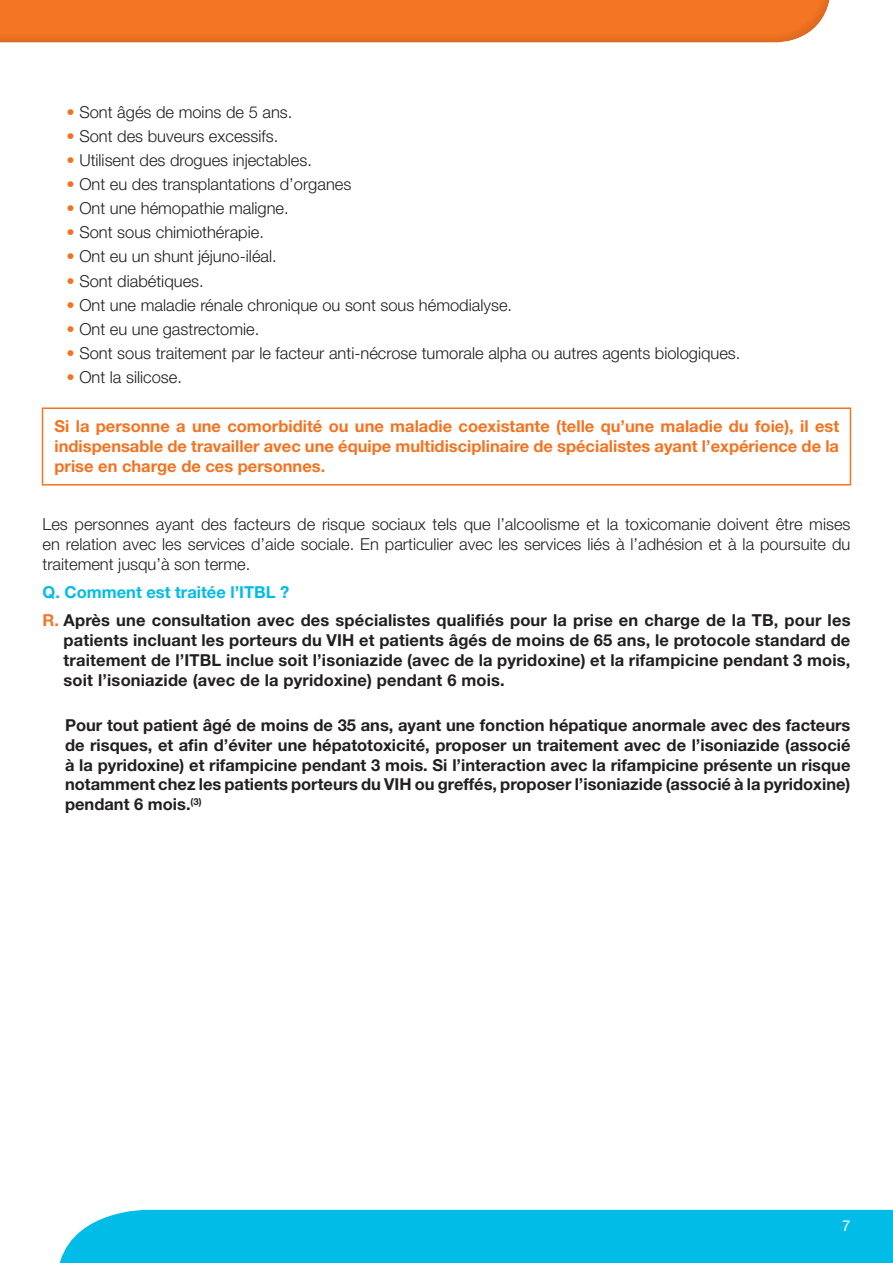
<style>
.page{position:relative;width:893px;height:1263px;background:#fff}
.page>*{position:absolute;margin:0;border:0;box-sizing:border-box;transform-origin:0 0}
.t1{font:700 16.5px/19.8px "Helvetica Neue LT Std";letter-spacing:.01em;color:#231f20;text-align:justify}
.t2{font:300 16.5px/19.8px "Helvetica Neue LT Std";color:#231f20;text-align:justify}
.t3{font:700 16.5px/19.8px "Helvetica Neue LT Std";color:#f47321;text-align:justify}
.t4{font:15px "Helvetica Neue LT Std";color:#fff}
.s1{color:#f47321}
.s2{color:#02bce8}
.s3{color:#f47523}
</style>
<div class="page">
<div style="left:836px;top:1210px;width:57px;height:53px;background:#02bce8"></div>
<div style="left:0;top:0;width:836px;height:1263px;background:#231f20;opacity:.1"></div>
<div style="left:42px;top:407px;width:809px;height:78px;border:2px solid #f47321"></div>
<p class="t2" style="left:67px;top:102px;width:227px"><span class="s1">•</span> Sont âgés de moins de 5 ans.</p>
<p class="t2" style="left:67px;top:126px;width:213px"><span class="s1">•</span> Sont des buveurs excessifs.</p>
<p class="t2" style="left:67px;top:150px;width:247px"><span class="s1">•</span> Utilisent des drogues injectables.</p>
<p class="t2" style="left:67px;top:174px;width:286px"><span class="s1">•</span> Ont eu des transplantations d’organes</p>
<p class="t2" style="left:67px;top:198px;width:224px"><span class="s1">•</span> Ont une hémopathie maligne.</p>
<p class="t2" style="left:67px;top:222px;width:199px"><span class="s1">•</span> Sont sous chimiothérapie.</p>
<p class="t2" style="left:67px;top:246px;width:212px"><span class="s1">•</span> Ont eu un shunt jéjuno-iléal.</p>
<p class="t2" style="left:67px;top:270px;width:139px"><span class="s1">•</span> Sont diabétiques.</p>
<p class="t2" style="left:67px;top:294px;width:447px"><span class="s1">•</span> Ont une maladie rénale chronique ou sont sous hémodialyse.</p>
<p class="t2" style="left:67px;top:318px;width:194px"><span class="s1">•</span> Ont eu une gastrectomie.</p>
<p class="t2" style="left:67px;top:343px;width:675px"><span class="s1">•</span> Sont sous traitement par le facteur anti-nécrose tumorale alpha ou autres agents biologiques.</p>
<p class="t2" style="left:67px;top:367px;width:117px"><span class="s1">•</span> Ont la silicose.</p>
<p class="t3" style="left:55px;top:416px;width:786px">Si la personne a une comorbidité ou une maladie coexistante (telle qu’une maladie du foie), il est indispensable de travailler avec une équipe multidisciplinaire de spécialistes ayant l’expérience de la prise en charge de ces personnes.</p>
<p class="t2" style="left:43px;top:514px;width:809px">Les personnes ayant des facteurs de risque sociaux tels que l’alcoolisme et la toxicomanie doivent être mises en relation avec les services d’aide sociale. En particulier avec les services liés à l’adhésion et à la poursuite du traitement jusqu’à son terme.</p>
<p class="t1" style="left:43px;top:577px;width:809px;line-height:28.3px"><span class="s2">Q. Comment est traitée l’ITBL ?<br></span><span class="s3">R.</span> Après une consultation avec des spécialistes qualifiés pour la prise en charge de la TB, pour les</p>
<p class="t1" style="left:64px;top:630px;width:788px">patients incluant les porteurs du VIH et patients âgés de moins de 65 ans, le protocole standard de traitement de l’ITBL inclue soit l’isoniazide (avec de la pyridoxine) et la rifampicine pendant 3 mois, soit l’isoniazide (avec de la pyridoxine) pendant 6 mois.</p>
<p class="t1" style="left:65px;top:715px;width:787px">Pour tout patient âgé de moins de 35 ans, ayant une fonction hépatique anormale avec des facteurs de risques, et afin d’éviter une hépatotoxicité, proposer un traitement avec de l’isoniazide (associé à la pyridoxine) et rifampicine pendant 3 mois. Si l’interaction avec la rifampicine présente un risque notamment chez les patients porteurs du VIH ou greffés, proposer l’isoniazide (associé à la pyridoxine) pendant 6 mois.<sup>(3)</sup></p>
<p class="t4" style="left:842px;top:1217px;width:10px">7</p>
</div>
